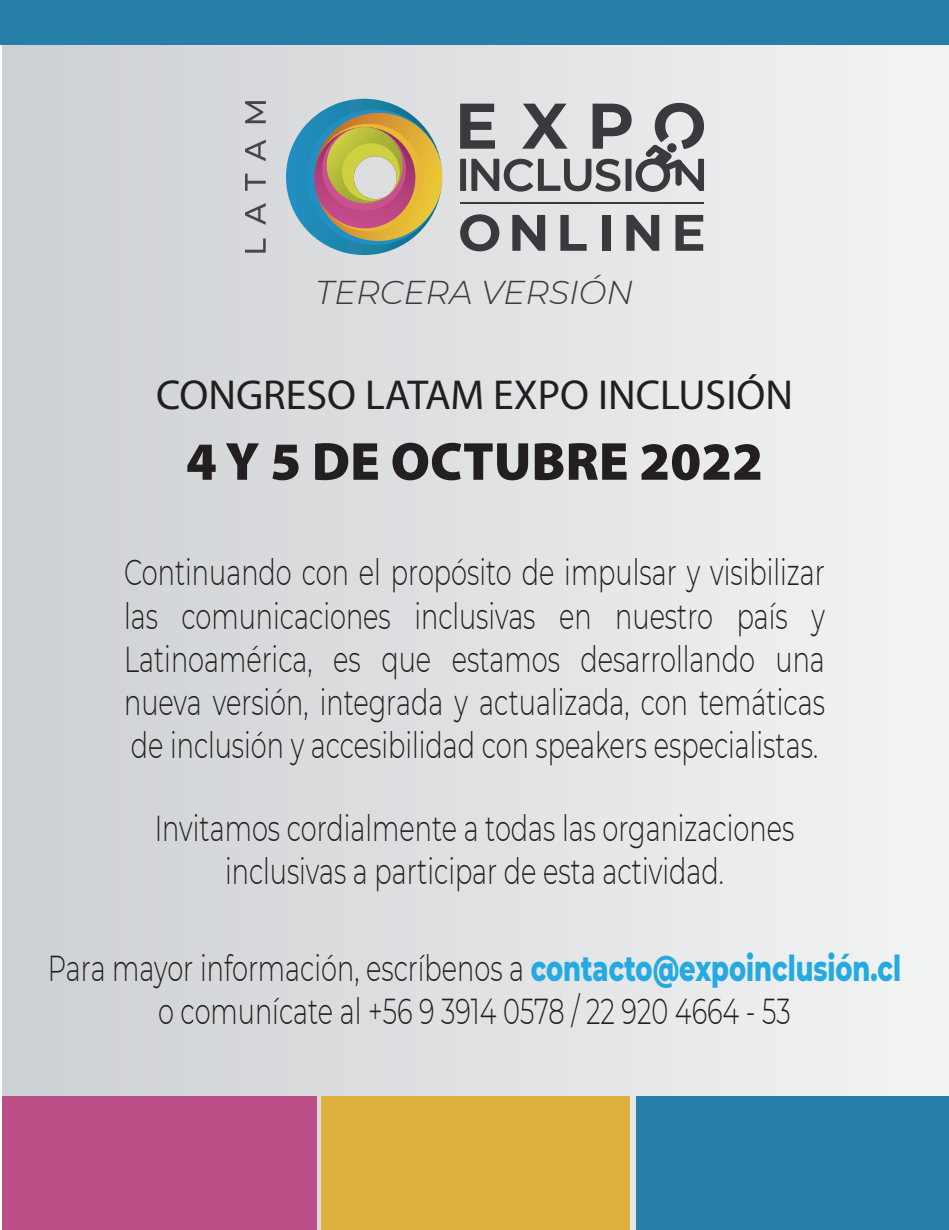
<style>
.page{position:relative;width:949px;height:1230px;background:#fff}
.page>*{position:absolute;margin:0;border:0;box-sizing:border-box;transform-origin:0 0}
.t1{font:900 54px "Myriad Pro";color:#231f20}
.t2{font:42px "Myriad Pro";color:#231f20}
.t3{font:300 36px/43.2px "Montserrat";color:#231f20;text-align:center;scale:.71 1}
.t4{font:italic 300 33px "Montserrat";color:#3a3a3e}
.s1{font-weight:800;color:#24aae1}
</style>
<div class="page">
<div style="left:2px;top:4px;width:947px;height:1226px;background:linear-gradient(to right,#cdd0d3,#f3f4f4)"></div>
<hr style="left:460px;top:202px;width:244px;height:2px;background:#3a3a3e">
<svg style="left:286px;top:99px;width:157px;height:156px;background:#a3a590"></svg>
<svg style="left:245px;top:238px;width:21px;height:15px"></svg>
<svg style="left:245px;top:203px;width:21px;height:22px"></svg>
<svg style="left:245px;top:174px;width:21px;height:17px"></svg>
<svg style="left:245px;top:140px;width:21px;height:21px"></svg>
<svg style="left:245px;top:101px;width:21px;height:22px"></svg>
<svg style="left:460px;top:214px;width:39px;height:37px"></svg>
<svg style="left:512px;top:215px;width:33px;height:36px"></svg>
<svg style="left:560px;top:215px;width:27px;height:36px"></svg>
<div style="left:602px;top:215px;width:9px;height:36px;background:#3a3a3e"></div>
<svg style="left:626px;top:215px;width:33px;height:36px"></svg>
<svg style="left:675px;top:215px;width:28px;height:36px"></svg>
<svg style="left:460px;top:103px;width:244px;height:90px;background:#a7a8aa"></svg>
<div style="left:2px;top:1096px;width:315px;height:134px;background:#ba4e86"></div>
<div style="left:321px;top:1096px;width:309px;height:134px;background:#ddb13b"></div>
<div style="left:636px;top:1096px;width:313px;height:134px;background:#267fa9"></div>
<div style="left:0;top:0;width:948px;height:45px;background:#267fa9"></div>
<p class="t4" style="left:315px;top:270px;width:319px">TERCERA VERSIÓN</p>
<p class="t2" style="left:156px;top:369px;width:638px">CONGRESO LATAM EXPO INCLUSIÓN</p>
<h1 class="t1" style="left:186px;top:425px;width:579px">4 Y 5 DE OCTUBRE 2022</h1>
<p class="t3" style="left:124px;top:550px;width:988px;text-align:justify">Continuando con el propósito de impulsar y visibilizar las comunicaciones inclusivas en nuestro país y Latinoamérica, es que estamos desarrollando una nueva versión, integrada y actualizada, con temáticas de inclusión y accesibilidad con speakers especialistas.</p>
<p class="t3" style="left:155px;top:806px;width:902px">Invitamos cordialmente a todas las organizaciones inclusivas a participar de esta actividad.</p>
<p class="t3" style="left:48px;top:946px;width:1203px">Para mayor información, escríbenos a <span class="s1">contacto@expoinclusión.cl </span>o comunícate al +56 9 3914 0578 / 22 920 4664 - 53</p>
</div>
